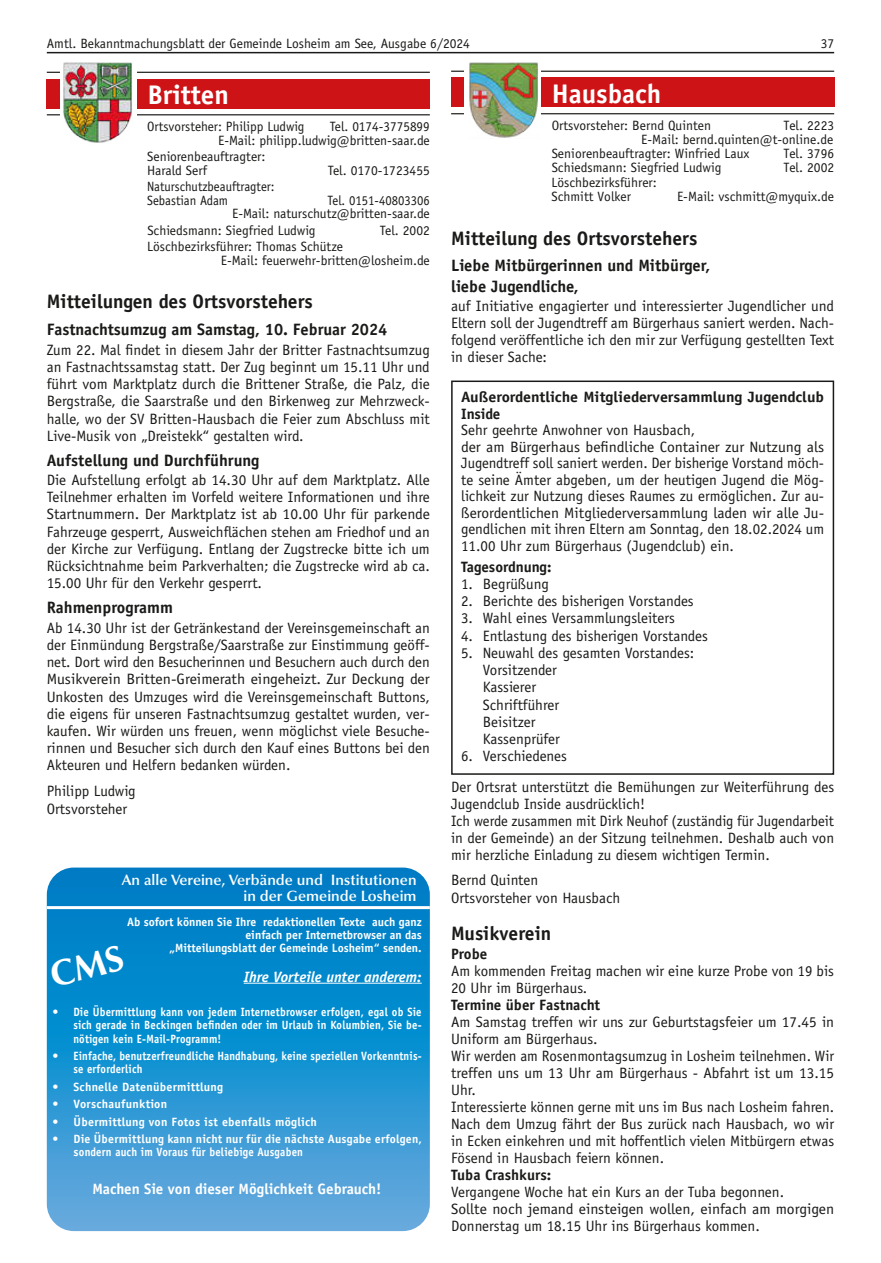
<style>
.page{position:relative;width:881px;height:1263px;background:#fff}
.page>*{position:absolute;margin:0;border:0;box-sizing:border-box;transform-origin:0 0}
.t1{font:700 27px "Officina Sans LT";color:#fff}
.t2{font:700 19.5px "Officina Sans LT";color:#1a1a18}
.t3{font:700 16.5px/20.2px "Officina Sans LT";color:#1a1a18}
.t4{font:15px/17.2px "Officina Sans LT";color:#1a1a18}
.t5{font:600 15px/16.5px "Optima LT";color:#fff;text-align:right}
.t6{font:700 15px/16.5px "Officina Sans LT";color:#1a1a18;scale:1.06 1}
.t7{font:700 15px "Officina Sans LT";color:#1a1a18}
.t8{font:700 15px "Officina Sans LT";color:#fff}
.t9{font:italic 700 15px "Officina Sans LT";color:#fff}
.t10{font:13.5px/13.5px "Officina Sans";color:#1a1a18}
.t11{font:13.5px/13.5px "Officina Sans";color:#1a1a18;scale:.94 1}
.t12{font:13.5px "Officina Sans LT";color:#1a1a18}
.t13{font:700 12px/13.2px "Officina Sans LT";letter-spacing:.02em;color:#fff}
.t14{font:700 12px/13.2px "Officina Sans LT";color:#fff;text-align:right}
</style>
<div class="page">
<hr style="left:47px;top:52px;width:786px;height:1px;background:#1a1a18">
<div style="left:451px;top:78px;width:382px;height:29px;background:#cd1316"></div>
<hr style="left:451px;top:113px;width:382px;height:1px;background:#1a1a18">
<hr style="left:451px;top:71px;width:382px;height:1px;background:#1a1a18">
<div style="left:464px;top:62px;width:76px;height:83px;background:#fff"></div>
<img style="left:469px;top:62px;width:69px;height:76px">
<div style="left:451px;top:380px;width:382px;height:395px;border:2px solid #1a1a18"></div>
<div style="left:47px;top:79px;width:382px;height:29px;background:#cd1316"></div>
<hr style="left:47px;top:114px;width:382px;height:1px;background:#1a1a18">
<hr style="left:47px;top:72px;width:382px;height:1px;background:#1a1a18">
<div style="left:60px;top:62px;width:76px;height:83px;background:#fff"></div>
<img style="left:63px;top:62px;width:69px;height:81px">
<svg style="left:47px;top:867px;width:382px;height:364px;background:#2192d1"></svg>
<hr style="left:47px;top:906px;width:382px;height:3px;background:#fff">
<hr style="left:244px;top:983px;width:177px;height:1px;background:#fff">
<div style="left:49px;top:945px;width:76px;height:42px;background:#0087cb"></div>
<p class="t12" style="left:47px;top:35px;width:424px">Amtl. Bekanntmachungsblatt der Gemeinde Losheim am See, Ausgabe 6/2024</p>
<p class="t12" style="left:820px;top:35px;width:15px">37</p>
<h1 class="t1" style="left:147px;top:78px;width:83px">Britten</h1>
<p class="t10" style="left:218px;top:120px;width:213px;text-align:right">Tel. 0174-3775899<br>E-Mail: philipp.ludwig@britten-saar.de</p>
<p class="t10" style="left:147px;top:150px;width:120px">Seniorenbeauftragter:<br>Harald Serf</p>
<p class="t10" style="left:147px;top:120px;width:159px">Ortsvorsteher: Philipp Ludwig</p>
<p class="t10" style="left:327px;top:164px;width:103px">Tel. 0170-1723455</p>
<p class="t11" style="left:147px;top:180px;width:137px">Naturschutzbeauftragter:<br>Sebastian Adam</p>
<p class="t11" style="left:232px;top:194px;width:212px;text-align:right">Tel. 0151-40803306<br>E-Mail: naturschutz@britten-saar.de</p>
<p class="t10" style="left:147px;top:224px;width:170px">Schiedsmann: Siegfried Ludwig</p>
<p class="t10" style="left:379px;top:224px;width:51px">Tel. 2002</p>
<p class="t10" style="left:221px;top:240px;width:210px;text-indent:-74px">Löschbezirksführer: Thomas Schütze<br>E-Mail: feuerwehr-britten@losheim.de</p>
<h2 class="t2" style="left:47px;top:290px;width:267px">Mitteilungen des Ortsvorstehers</h2>
<p class="t3" style="left:47px;top:319px;width:342px">Fastnachtsumzug am Samstag, 10. Februar 2024</p>
<p class="t4" style="left:47px;top:341px;width:384px;text-align:justify">Zum 22. Mal findet in diesem Jahr der Britter Fastnachtsumzug an Fastnachtssamstag statt. Der Zug beginnt um 15.11 Uhr und führt vom Marktplatz durch die Brittener Straße, die Palz, die Bergstraße, die Saarstraße und den Birkenweg zur Mehrzweck&shy;halle, wo der SV Britten-Hausbach die Feier zum Abschluss mit Live-Musik von „Dreistekk“ gestalten wird.</p>
<p class="t3" style="left:47px;top:450px;width:214px">Aufstellung und Durchführung</p>
<p class="t4" style="left:47px;top:471px;width:384px;text-align:justify">Die Aufstellung erfolgt ab 14.30 Uhr auf dem Marktplatz. Alle Teilnehmer erhalten im Vorfeld weitere Informationen und ihre Startnummern. Der Marktplatz ist ab 10.00 Uhr für parkende Fahrzeuge gesperrt, Ausweichflächen stehen am Friedhof und an der Kirche zur Verfügung. Entlang der Zugstrecke bitte ich um Rücksichtnahme beim Parkverhalten; die Zugstrecke wird ab ca.<br>15.00 Uhr für den Verkehr gesperrt.</p>
<p class="t3" style="left:47px;top:597px;width:127px">Rahmenprogramm</p>
<p class="t4" style="left:47px;top:619px;width:384px;text-align:justify">Ab 14.30 Uhr ist der Getränkestand der Vereinsgemeinschaft an der Einmündung Bergstraße/Saarstraße zur Einstimmung geöff&shy;net. Dort wird den Besucherinnen und Besuchern auch durch den Musikverein Britten-Greimerath eingeheizt. Zur Deckung der Unkosten des Umzuges wird die Vereinsgemeinschaft Buttons, die eigens für unseren Fastnachtsumzug gestaltet wurden, ver&shy;kaufen. Wir würden uns freuen, wenn möglichst viele Besuche&shy;rinnen und Besucher sich durch den Kauf eines Buttons bei den Akteuren und Helfern bedanken würden.</p>
<p class="t4" style="left:47px;top:781px;width:90px;line-height:18.8px">Philipp Ludwig<br>Ortsvorsteher</p>
<p class="t5" style="left:122px;top:872px;width:296px">An alle Vereine, Verbände und Institutionen in der Gemeinde Losheim</p>
<p class="t14" style="left:127px;top:915px;width:296px">Ab sofort können Sie Ihre redaktionellen Texte auch ganz einfach per Internetbrowser an das<br>„Mitteilungsblatt der Gemeinde Losheim“ senden.</p>
<p class="t9" style="left:244px;top:967px;width:179px">Ihre Vorteile unter anderem:</p>
<p class="t13" style="left:73px;top:1005px;width:350px;text-align:justify;text-indent:-21px">• Die Übermittlung kann von jedem Internetbrowser erfolgen, egal ob Sie sich gerade in Beckingen befinden oder im Urlaub in Kolumbien, Sie be&shy;nötigen kein E-Mail-Programm!</p>
<p class="t13" style="left:73px;top:1049px;width:350px;text-indent:-21px">• Einfache, benutzerfreundliche Handhabung, keine speziellen Vorkenntnis&shy;se erforderlich</p>
<p class="t13" style="left:52px;top:1080px;width:172px">• Schnelle Datenübermittlung</p>
<p class="t13" style="left:52px;top:1097px;width:116px">• Vorschaufunktion</p>
<p class="t13" style="left:52px;top:1115px;width:266px">• Übermittlung von Fotos ist ebenfalls möglich</p>
<p class="t13" style="left:74px;top:1132px;width:350px;text-indent:-21px">• Die Übermittlung kann nicht nur für die nächste Ausgabe erfolgen, sondern auch im Voraus für beliebige Ausgaben</p>
<p class="t8" style="left:93px;top:1179px;width:290px">Machen Sie von dieser Möglichkeit Gebrauch!</p>
<h1 class="t1" style="left:551px;top:77px;width:111px">Hausbach</h1>
<p class="t10" style="left:551px;top:119px;width:161px">Ortsvorsteher: Bernd Quinten</p>
<p class="t10" style="left:783px;top:119px;width:52px">Tel. 2223</p>
<p class="t10" style="left:641px;top:132px;width:194px">E-Mail: bernd.quinten@t-online.de</p>
<p class="t10" style="left:551px;top:147px;width:199px">Seniorenbeauftragter: Winfried Laux</p>
<p class="t10" style="left:783px;top:147px;width:52px">Tel. 3796</p>
<p class="t10" style="left:551px;top:161px;width:171px">Schiedsmann: Siegfried Ludwig</p>
<p class="t10" style="left:783px;top:161px;width:52px">Tel. 2002</p>
<p class="t10" style="left:551px;top:175px;width:107px;line-height:14.2px">Löschbezirksführer:<br>Schmitt Volker</p>
<p class="t10" style="left:676px;top:189px;width:158px">E-Mail: vschmitt@myquix.de</p>
<h2 class="t2" style="left:451px;top:226px;width:247px">Mitteilung des Ortsvorstehers</h2>
<p class="t3" style="left:451px;top:255px;width:260px">Liebe Mitbürgerinnen und Mitbürger, liebe Jugendliche,</p>
<p class="t4" style="left:451px;top:297px;width:384px;text-align:justify">auf Initiative engagierter und interessierter Jugendlicher und Eltern soll der Jugendtreff am Bürgerhaus saniert werden. Nach&shy;folgend veröffentliche ich den mir zur Verfügung gestellten Text in dieser Sache:</p>
<p class="t6" style="left:461px;top:389px;width:344px">Außerordentliche Mitgliederversammlung Jugendclub<br>Inside</p>
<p class="t4" style="left:461px;top:422px;width:364px;line-height:16.5px">Sehr geehrte Anwohner von Hausbach,<br>der am Bürgerhaus befindliche Container zur Nutzung als Jugendtreff soll saniert werden. Der bisherige Vorstand möch&shy;te seine Ämter abgeben, um der heutigen Jugend die Mög&shy;lichkeit zur Nutzung dieses Raumes zu ermöglichen. Zur au&shy;ßerordentlichen Mitgliederversammlung laden wir alle Ju&shy;gendlichen mit ihren Eltern am Sonntag, den 18.02.2024 um 11.00 Uhr zum Bürgerhaus (Jugendclub) ein.</p>
<p class="t7" style="left:461px;top:557px;width:92px">Tagesordnung:</p>
<p class="t4" style="left:461px;top:575px;width:89px">1. Begrüßung</p>
<p class="t4" style="left:461px;top:592px;width:234px">2. Berichte des bisherigen Vorstandes</p>
<p class="t4" style="left:461px;top:610px;width:215px">3. Wahl eines Versammlungsleiters</p>
<p class="t4" style="left:461px;top:627px;width:248px">4. Entlastung des bisherigen Vorstandes</p>
<p class="t4" style="left:482px;top:644px;width:213px;text-indent:-22px">5. Neuwahl des gesamten Vorstandes:<br>Vorsitzender<br>Kassierer<br>Schriftführer<br>Beisitzer<br>Kassenprüfer</p>
<p class="t4" style="left:451px;top:741px;width:384px;line-height:30.3px;text-indent:10px">6. Verschiedenes<br>Der Ortsrat unterstützt die Bemühungen zur Weiterführung des</p>
<p class="t4" style="left:451px;top:795px;width:384px">Jugendclub Inside ausdrücklich!<br>Ich werde zusammen mit Dirk Neuhof (zuständig für Jugendarbeit in der Gemeinde) an der Sitzung teilnehmen. Deshalb auch von mir herzliche Einladung zu diesem wichtigen Termin.</p>
<p class="t4" style="left:451px;top:870px;width:170px;line-height:18.5px">Bernd Quinten<br>Ortsvorsteher von Hausbach</p>
<h2 class="t2" style="left:451px;top:921px;width:102px">Musikverein</h2>
<p class="t7" style="left:451px;top:944px;width:38px">Probe</p>
<p class="t4" style="left:451px;top:962px;width:384px">Am kommenden Freitag machen wir eine kurze Probe von 19 bis<br>20 Uhr im Bürgerhaus.</p>
<p class="t7" style="left:451px;top:995px;width:150px">Termine über Fastnacht</p>
<p class="t4" style="left:451px;top:1013px;width:384px">Am Samstag treffen wir uns zur Geburtstagsfeier um 17.45 in Uniform am Bürgerhaus.<br>Wir werden am Rosenmontagsumzug in Losheim teilnehmen. Wir treffen uns um 13 Uhr am Bürgerhaus - Abfahrt ist um 13.15<br>Uhr.<br>Interessierte können gerne mit uns im Bus nach Losheim fahren.<br>Nach dem Umzug fährt der Bus zurück nach Hausbach, wo wir in Ecken einkehren und mit hoffentlich vielen Mitbürgern etwas Fösend in Hausbach feiern können.</p>
<p class="t7" style="left:451px;top:1165px;width:102px">Tuba Crashkurs:</p>
<p class="t4" style="left:451px;top:1183px;width:384px">Vergangene Woche hat ein Kurs an der Tuba begonnen.<br>Sollte noch jemand einsteigen wollen, einfach am morgigen<br>Donnerstag um 18.15 Uhr ins Bürgerhaus kommen.</p>
</div>
